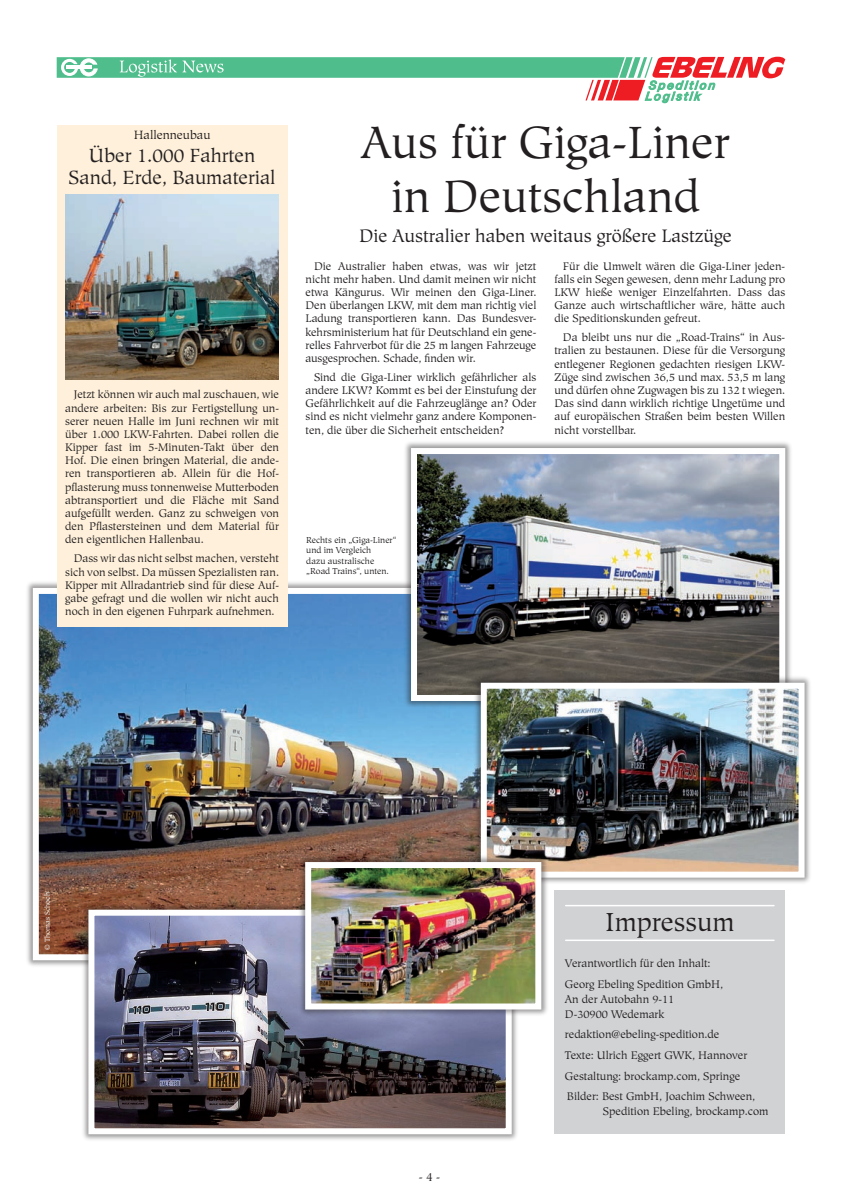
<style>
.page{position:relative;width:842px;height:1191px;background:#fff}
.page>*{position:absolute;margin:0;border:0;box-sizing:border-box;transform-origin:0 0}
.t1{font:45px/54px "Hiroshige";color:#231f20;text-align:center}
.t2{font:26px "Hiroshige";color:#231f20}
.t3{font:19px/22.8px "Hiroshige";color:#231f20;text-align:center}
.t4{font:18px "Hiroshige";color:#231f20}
.t5{font:12px "Hiroshige";color:#231f20}
.t6{font:11px/13.2px "Hiroshige";color:#231f20;text-align:justify}
.t7{font:8.6px/10.3px "Hiroshige";color:#231f20}
.t8{font:7px "Hiroshige";color:#fff}
</style>
<div class="page">
<div style="left:25px;top:580px;width:482px;height:388px;background:#231f20;opacity:.45"></div>
<img style="left:40px;top:595px;width:433px;height:358px">
<div style="left:33px;top:588px;width:466px;height:372px;border:6px solid #fff"></div>
<svg style="left:57px;top:57px;width:728px;height:46px"></svg>
<div style="left:554px;top:890px;width:231px;height:244px;background:#d1d2d4"></div>
<hr style="left:566px;top:905px;width:208px;height:1px;background:#fff">
<hr style="left:566px;top:939px;width:208px;height:2px;background:#fff">
<div style="left:80px;top:901px;width:440px;height:241px;background:#231f20;opacity:.45"></div>
<img style="left:95px;top:916px;width:410px;height:211px">
<div style="left:88px;top:909px;width:424px;height:225px;border:6px solid #fff"></div>
<div style="left:403px;top:440px;width:390px;height:269px;background:#231f20;opacity:.45"></div>
<img style="left:418px;top:455px;width:360px;height:239px">
<div style="left:411px;top:448px;width:374px;height:253px;border:6px solid #fff"></div>
<div style="left:57px;top:125px;width:231px;height:501px;background:#fef0da"></div>
<img style="left:65px;top:195px;width:213px;height:184px">
<div style="left:473px;top:674px;width:340px;height:211px;background:#231f20;opacity:.45"></div>
<img style="left:488px;top:689px;width:309px;height:181px">
<div style="left:481px;top:682px;width:323px;height:195px;border:6px solid #fff"></div>
<div style="left:297px;top:854px;width:252px;height:163px;background:#231f20;opacity:.45"></div>
<img style="left:312px;top:869px;width:222px;height:133px">
<div style="left:305px;top:862px;width:236px;height:147px;border:6px solid #fff"></div>
<p class="t5" style="left:134px;top:128px;width:78px">Hallenneubau</p>
<h3 class="t3" style="left:69px;top:144px;width:208px">Über 1.000 Fahrten<br>Sand, Erde, Baumaterial</h3>
<p class="t6" style="left:65px;top:388px;width:215px;text-indent:9px">Jetzt können wir auch mal zuschauen, wie andere arbeiten: Bis zur Fertigstellung un&shy;serer neuen Halle im Juni rechnen wir mit über 1.000 LKW-Fahrten. Dabei rollen die Kipper fast im 5-Minuten-Takt über den Hof. Die einen bringen Material, die ande&shy;ren transportieren ab. Allein für die Hof&shy;pflasterung muss tonnenweise Mutterboden abtransportiert und die Fläche mit Sand aufgefüllt werden. Ganz zu schweigen von den Pflastersteinen und dem Material für den eigentlichen Hallenbau.</p>
<p class="t6" style="left:65px;top:552px;width:215px;text-indent:9px">Dass wir das nicht selbst machen, versteht sich von selbst. Da müssen Spezialisten ran.<br>Kipper mit Allradantrieb sind für diese Auf&shy;gabe gefragt und die wollen wir nicht auch noch in den eigenen Fuhrpark aufnehmen.</p>
<h1 class="t1" style="left:361px;top:116px;width:370px">Aus für Giga-Liner in Deutschland</h1>
<h3 class="t4" style="left:359px;top:226px;width:374px">Die Australier haben weitaus größere Lastzüge</h3>
<p class="t6" style="left:306px;top:259px;width:232px;text-indent:9px">Die Australier haben etwas, was wir jetzt nicht mehr haben. Und damit meinen wir nicht etwa Kängurus. Wir meinen den Giga-Liner.<br>Den überlangen LKW, mit dem man richtig viel Ladung transportieren kann. Das Bundesver&shy;kehrsministerium hat für Deutschland ein gene&shy;relles Fahrverbot für die 25 m langen Fahrzeuge ausgesprochen. Schade, finden wir.</p>
<p class="t6" style="left:306px;top:370px;width:232px;text-indent:9px">Sind die Giga-Liner wirklich gefährlicher als andere LKW? Kommt es bei der Einstufung der Gefährlichkeit auf die Fahrzeug-länge an? Oder sind es nicht vielmehr ganz andere Komponen&shy;ten, die über die Sicherheit entscheiden?</p>
<p class="t6" style="left:554px;top:259px;width:232px;text-indent:9px">Für die Umwelt wären die Giga-Liner jeden&shy;falls ein Segen gewesen, denn mehr Ladung pro LKW hieße weniger Einzelfahrten. Dass das Ganze auch wirtschaftlicher wäre, hätte auch die Speditionskunden gefreut.</p>
<p class="t6" style="left:554px;top:331px;width:232px;text-indent:9px">Da bleibt uns nur die „Road-Trains“ in Aus&shy;tralien zu bestaunen. Diese für die Versorgung entlegener Regionen gedachten riesigen LKW-Züge sind zwischen 36,5 und max. 53,5 m lang und dürfen ohne Zugwagen bis zu 132 t wiegen.<br>Das sind dann wirklich richtige Ungetüme und auf europäischen Straßen beim besten Willen nicht vorstellbar.</p>
<p class="t7" style="left:306px;top:535px;width:92px">Rechts ein „Giga-Liner“ und im Vergleich<br>dazu australische „Road Trains“, unten.</p>
<p class="t8" style="left:43px;top:949px;width:59px;rotate:-90deg">© Thomas Schoch</p>
<p class="t5" style="left:419px;top:1170px;width:23px">- -</p>
<h2 class="t2" style="left:605px;top:906px;width:131px">Impressum</h2>
<p class="t6" style="left:565px;top:953px;width:160px;line-height:20.7px">Verantwortlich für den Inhalt:<br>Georg Ebeling Spedition GmbH,</p>
<p class="t6" style="left:565px;top:991px;width:111px;line-height:15px">An der Autobahn 9-11<br>D-30900 Wedemark</p>
<p class="t6" style="left:565px;top:1024px;width:192px;line-height:20.7px;text-align:left">redaktion@ebeling-spedition.de<br>Texte: Ulrich Eggert GWK, Hannover Gestaltung: brockamp.com, Springe Bilder: Best GmbH, Joachim Schween,</p>
<p class="t6" style="left:603px;top:1105px;width:167px">Spedition Ebeling, brockamp.com</p>
</div>
